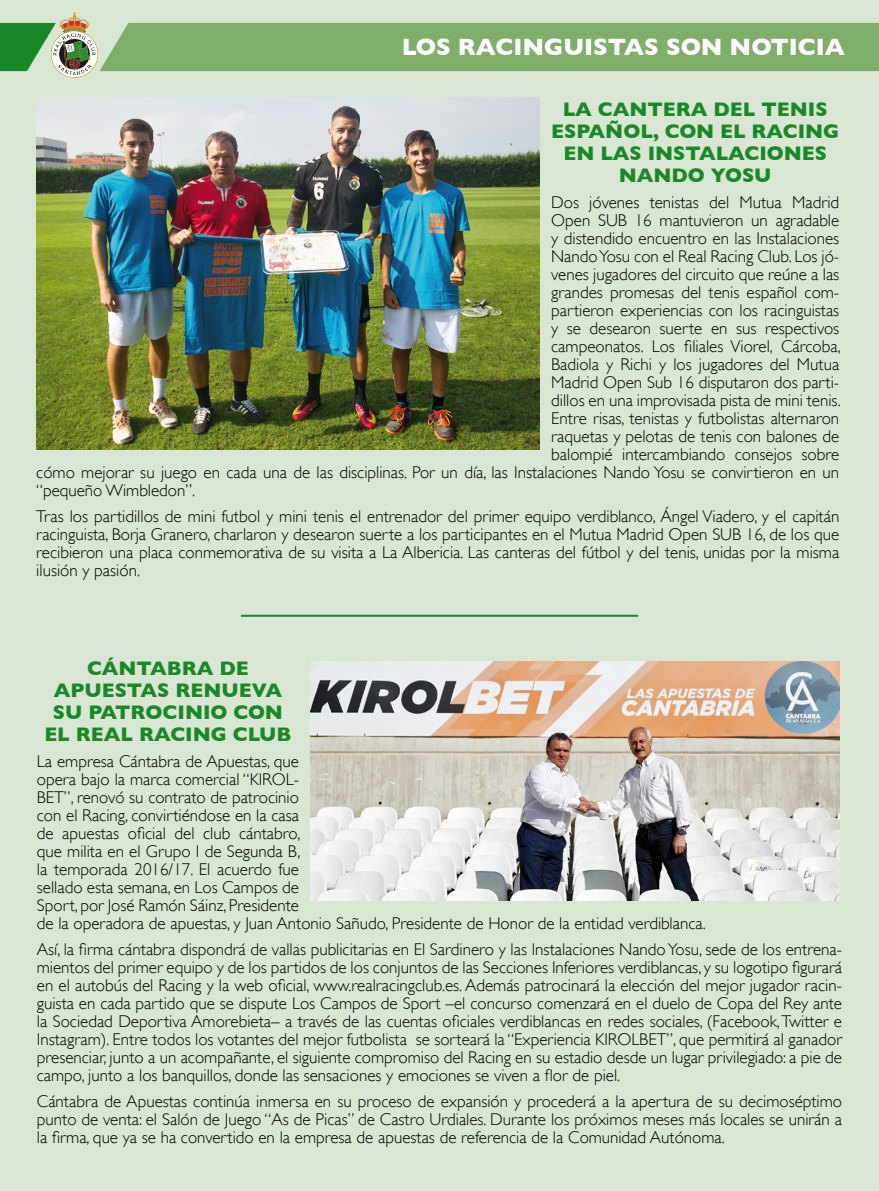
<style>
.page{position:relative;width:879px;height:1191px;background:#d9e6d1}
.page>*{position:absolute;margin:0;border:0;box-sizing:border-box;transform-origin:0 0}
.t1{font:700 24px "Gill Sans";color:#fff}
.t2{font:700 20px/22px "Gill Sans";color:#198829;text-align:center}
.t3{font:300 17px/18px "Gill Sans";color:#000;text-align:justify}
</style>
<div class="page">
<svg style="left:0;top:12px;width:879px;height:66px"></svg>
<hr style="left:241px;top:615px;width:397px;height:2px;background:#198829">
<img style="left:36px;top:97px;width:504px;height:352px">
<img style="left:310px;top:661px;width:529px;height:240px">
<h1 class="t1" style="left:402px;top:33px;width:444px">LOS RACINGUISTAS SON NOTICIA</h1>
<p class="t2" style="left:551px;top:98px;width:289px">LA CANTERA DEL TENIS<br>ESPAÑOL, CON EL RACING<br>EN LAS INSTALACIONES<br>NANDO YOSU</p>
<p class="t3" style="left:551px;top:193px;width:289px">Dos jóvenes tenistas del Mutua Madrid</p>
<p class="t3" style="left:551px;top:211px;width:289px">Open SUB 16 mantuvieron un agradable</p>
<p class="t3" style="left:551px;top:229px;width:289px">y distendido encuentro en las Instalaciones</p>
<p class="t3" style="left:551px;top:247px;width:289px">Nando Yosu con el Real Racing Club. Los jó-</p>
<p class="t3" style="left:551px;top:265px;width:290px">venes jugadores del circuito que reúne a las</p>
<p class="t3" style="left:551px;top:283px;width:290px">grandes promesas del tenis español com-</p>
<p class="t3" style="left:551px;top:301px;width:290px">partieron experiencias con los racinguistas</p>
<p class="t3" style="left:551px;top:319px;width:289px">y se desearon suerte en sus respectivos</p>
<p class="t3" style="left:551px;top:337px;width:291px">campeonatos. Los filiales Viorel, Cárcoba,</p>
<p class="t3" style="left:551px;top:355px;width:289px">Badiola y Richi y los jugadores del Mutua</p>
<p class="t3" style="left:551px;top:373px;width:289px">Madrid Open Sub 16 disputaron dos parti-</p>
<p class="t3" style="left:551px;top:391px;width:291px">dillos en una improvisada pista de mini tenis.</p>
<p class="t3" style="left:551px;top:409px;width:289px">Entre risas, tenistas y futbolistas alternaron</p>
<p class="t3" style="left:551px;top:427px;width:290px">raquetas y pelotas de tenis con balones de</p>
<p class="t3" style="left:551px;top:445px;width:290px">balompié intercambiando consejos sobre</p>
<p class="t3" style="left:36px;top:463px;width:804px">cómo mejorar su juego en cada una de las disciplinas. Por un día, las Instalaciones Nando Yosu se convirtieron en un</p>
<p class="t3" style="left:36px;top:481px;width:160px">“pequeño Wimbledon”.</p>
<p class="t3" style="left:36px;top:507px;width:804px">Tras los partidillos de mini futbol y mini tenis el entrenador del primer equipo verdiblanco, Ángel Viadero, y el capitán racinguista, Borja Granero, charlaron y desearon suerte a los participantes en el Mutua Madrid Open SUB 16, de los que recibieron una placa conmemorativa de su visita a La Albericia. Las canteras del fútbol y del tenis, unidas por la misma ilusión y pasión.</p>
<p class="t2" style="left:44px;top:657px;width:249px">CÁNTABRA DE<br>APUESTAS RENUEVA<br>SU PATROCINIO CON<br>EL REAL RACING CLUB</p>
<p class="t3" style="left:37px;top:752px;width:670px;text-align:left">La empresa Cántabra de Apuestas, que<br>opera bajo la marca comercial “KIROL-<br>BET”, renovó su contrato de patrocinio<br>con el Racing, convirtiéndose en la casa<br>de apuestas oficial del club cántabro,<br>que milita en el Grupo I de Segunda B,<br>la temporada 2016/17. El acuerdo fue<br>sellado esta semana, en Los Campos de<br>Sport, por José Ramón Sáinz, Presidente<br>de la operadora de apuestas, y Juan Antonio Sañudo, Presidente de Honor de la entidad verdiblanca.</p>
<p class="t3" style="left:37px;top:940px;width:807px">Así, la firma cántabra dispondrá de vallas publicitarias en El Sardinero y las Instalaciones Nando Yosu, sede de los entrena&shy;mientos del primer equipo y de los partidos de los conjuntos de las Secciones Inferiores verdiblancas, y su logotipo figurará en el autobús del Racing y la web oficial, www.realracingclub.es. Además patrocinará la elección del mejor jugador racin&shy;guista en cada partido que se dispute Los Campos de Sport –el concurso comenzará en el duelo de Copa del Rey ante la Sociedad Deportiva Amorebieta– a través de las cuentas oficiales verdiblancas en redes sociales, (Facebook, Twitter e Instagram). Entre todos los votantes del mejor futbolista se sorteará la “Experiencia KIROLBET”, que permitirá al ganador presenciar, junto a un acompañante, el siguiente compromiso del Racing en su estadio desde un lugar privilegiado: a pie de campo, junto a los banquillos, donde las sensaciones y emociones se viven a flor de piel.</p>
<p class="t3" style="left:37px;top:1092px;width:807px">Cántabra de Apuestas continúa inmersa en su proceso de expansión y procederá a la apertura de su decimoséptimo punto de venta: el Salón de Juego “As de Picas” de Castro Urdiales. Durante los próximos meses más locales se unirán a la firma, que ya se ha convertido en la empresa de apuestas de referencia de la Comunidad Autónoma.</p>
</div>
